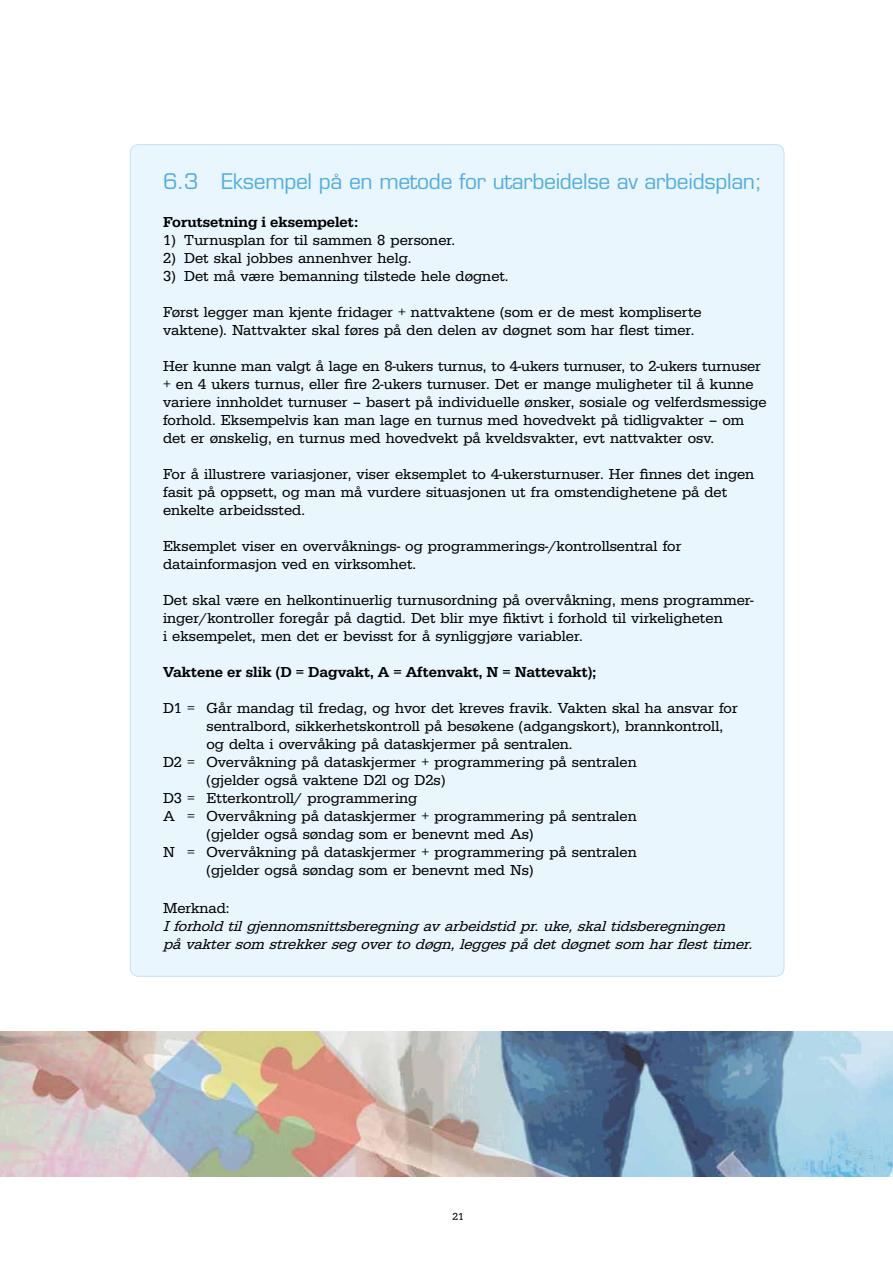
<style>
.page{position:relative;width:893px;height:1263px;background:#fff}
.page>*{position:absolute;margin:0;border:0;box-sizing:border-box;transform-origin:0 0}
.t1{font:21px "Eurostile";letter-spacing:-.015em;color:#51aee2}
.t2{font:15px/18px "URW Egyptienne T";color:#000}
.t3{font:italic 15px/18px "URW Egyptienne T";color:#000}
.t4{font:500 15px "URW Egyptienne T";color:#000}
.t5{font:10.5px "URW Egyptienne T";color:#000}
</style>
<div class="page">
<div style="left:130px;top:145px;width:654px;height:831px;background:#eaf6fe;border-radius:9px"></div>
<img style="left:1px;top:1031px;width:892px;height:145px">
<h1 class="t1" style="left:163px;top:168px;width:601px">6.3 Eksempel på en metode for utarbeidelse av arbeidsplan;</h1>
<p class="t4" style="left:163px;top:214px;width:197px">Forutsetning i eksempelet:</p>
<p class="t2" style="left:163px;top:231px;width:294px">1) Turnusplan for til sammen 8 personer.</p>
<p class="t2" style="left:163px;top:249px;width:250px">2) Det skal jobbes annenhver helg.</p>
<p class="t2" style="left:163px;top:267px;width:347px">3) Det må være bemanning tilstede hele døgnet.</p>
<p class="t2" style="left:163px;top:303px;width:540px">Først legger man kjente fridager + nattvaktene (som er de mest kompliserte vaktene). Nattvakter skal føres på den delen av døgnet som har flest timer.</p>
<p class="t2" style="left:163px;top:357px;width:605px">Her kunne man valgt å lage en 8-ukers turnus, to 4-ukers turnuser, to 2-ukers turnuser + en 4 ukers turnus, eller fire 2-ukers turnuser. Det er mange muligheter til å kunne variere innholdet turnuser – basert på individuelle ønsker, sosiale og velferdsmessige forhold. Eksempelvis kan man lage en turnus med hovedvekt på tidligvakter – om det er ønskelig, en turnus med hovedvekt på kveldsvakter, evt nattvakter osv.</p>
<p class="t2" style="left:163px;top:465px;width:593px">For å illustrere variasjoner, viser eksemplet to 4-ukersturnuser. Her finnes det ingen fasit på oppsett, og man må vurdere situasjonen ut fra omstendighetene på det enkelte arbeidssted.</p>
<p class="t2" style="left:163px;top:537px;width:520px">Eksemplet viser en overvåknings- og programmerings-/kontrollsentral for datainformasjon ved en virksomhet.</p>
<p class="t2" style="left:163px;top:591px;width:592px">Det skal være en helkontinuerlig turnusordning på overvåkning, mens programmer&shy;inger/kontroller foregår på dagtid. Det blir mye fiktivt i forhold til virkeligheten<br>i eksempelet, men det er bevisst for å synliggjøre variabler.</p>
<p class="t4" style="left:163px;top:664px;width:434px">Vaktene er slik (D = Dagvakt, A = Aftenvakt, N = Nattevakt);</p>
<p class="t2" style="left:163px;top:699px;width:576px">D1 = Går mandag til fredag, og hvor det kreves fravik. Vakten skal ha ansvar for</p>
<p class="t2" style="left:206px;top:717px;width:518px">sentralbord, sikkerhetskontroll på besøkene (adgangskort), brannkontroll,</p>
<p class="t2" style="left:206px;top:735px;width:368px">og delta i overvåking på dataskjermer på sentralen.</p>
<p class="t2" style="left:163px;top:753px;width:475px">D2 = Overvåkning på dataskjermer + programmering på sentralen</p>
<p class="t2" style="left:206px;top:771px;width:240px">(gjelder også vaktene D2l og D2s)</p>
<p class="t2" style="left:163px;top:789px;width:256px">D3 = Etterkontroll/ programmering</p>
<p class="t2" style="left:163px;top:807px;width:475px">A = Overvåkning på dataskjermer + programmering på sentralen</p>
<p class="t2" style="left:206px;top:825px;width:328px">(gjelder også søndag som er benevnt med As)</p>
<p class="t2" style="left:163px;top:843px;width:475px">N = Overvåkning på dataskjermer + programmering på sentralen</p>
<p class="t2" style="left:206px;top:861px;width:328px">(gjelder også søndag som er benevnt med Ns)</p>
<p class="t2" style="left:163px;top:899px;width:68px">Merknad:</p>
<p class="t3" style="left:163px;top:917px;width:595px">I forhold til gj ennomsnittsberegning av arbeidstid pr. uke, skal tidsberegningen<br>på vakter som strekker seg over to døgn, legges på det døgnet som har flest timer.</p>
<p class="t5" style="left:452px;top:1210px;width:13px">21</p>
</div>
